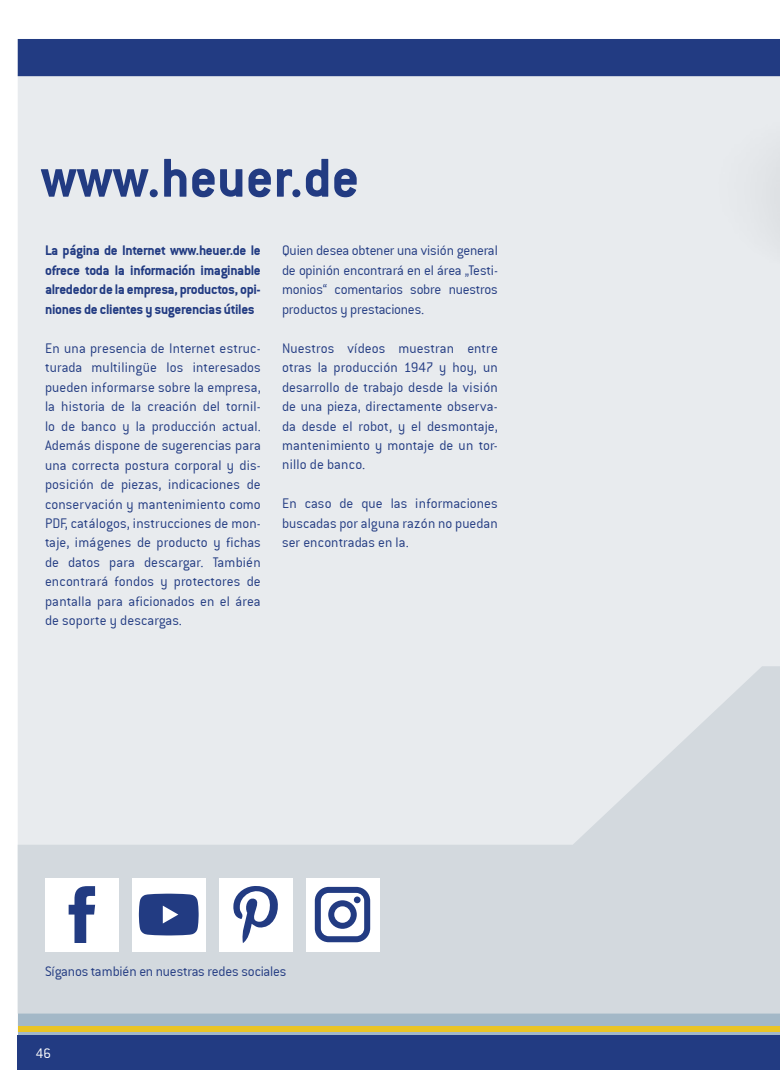
<style>
.page{position:relative;width:780px;height:1088px;background:#fff}
.page>*{position:absolute;margin:0;border:0;box-sizing:border-box;transform-origin:0 0}
.t1{font:60px "Conduit ITCTT Bold";color:#223b82}
.t2{font:15px/19.5px "Conduit ITCTT Light";color:#223b82;text-align:justify}
.t3{font:15px/19.5px "Conduit ITCTT Bold";letter-spacing:-.02em;color:#223b82;text-align:justify}
.t4{font:15px "Conduit ITCTT Light";color:#fff}
</style>
<div class="page">
<div style="left:18px;top:75px;width:762px;height:957px;background:#e8ebee"></div>
<div style="left:18px;top:1013px;width:762px;height:23px;background:#a3b8c7"></div>
<div style="left:18px;top:1026px;width:762px;height:5px;background:#e9c425"></div>
<div style="left:18px;top:39px;width:762px;height:37px;background:#223b82"></div>
<div style="left:18px;top:1035px;width:762px;height:35px;background:#223b82"></div>
<svg style="left:18px;top:737px;width:762px;height:276px;fill:#d3d9de"></svg>
<div style="left:45px;top:878px;width:74px;height:73px;background:#fff"></div>
<svg style="left:69px;top:886px;width:26px;height:57px"></svg>
<div style="left:305px;top:878px;width:74px;height:73px;background:#fff"></div>
<svg style="left:315px;top:887px;width:55px;height:55px"></svg>
<div style="left:219px;top:878px;width:73px;height:73px;background:#fff"></div>
<svg style="left:233px;top:886px;width:45px;height:57px"></svg>
<div style="left:132px;top:878px;width:73px;height:73px;background:#fff"></div>
<svg style="left:139px;top:893px;width:60px;height:42px"></svg>
<h1 class="t1" style="left:41px;top:143px;width:320px">www.heuer.de</h1>
<p class="t3" style="left:45px;top:240px;width:217px">La página de Internet www.heuer.de le ofrece toda la información imaginable alrededor de la empresa, productos, opi&shy;niones de clientes y sugerencias útiles</p>
<p class="t2" style="left:45px;top:338px;width:217px">En una presencia de Internet estruc&shy;turada multilingüe los interesados pueden informarse sobre la empresa, la historia de la creación del tornil&shy;lo de banco y la producción actual.<br>Además dispone de sugerencias para una correcta postura corporal y dis&shy;posición de piezas, indicaciones de conservación y mantenimiento como PDF, catálogos, instrucciones de mon&shy;taje, imágenes de producto y fichas de datos para descargar. También encontrará fondos y protectores de pantalla para aficionados en el área de soporte y descargas.</p>
<p class="t2" style="left:282px;top:241px;width:217px">Quien desea obtener una visión general de opinión encontrará en el área „Testi&shy;monios“ comentarios sobre nuestros productos y prestaciones.</p>
<p class="t2" style="left:282px;top:338px;width:217px">Nuestros vídeos muestran entre otras la producción 1947 y hoy, un desarrollo de trabajo desde la visión de una pieza, directamente observa&shy;da desde el robot, y el desmontaje, mantenimiento y montaje de un tor&shy;nillo de banco.</p>
<p class="t2" style="left:282px;top:494px;width:217px">En caso de que las informaciones buscadas por alguna razón no puedan ser encontradas en la.</p>
<p class="t2" style="left:45px;top:962px;width:243px">Síganos también en nuestras redes sociales</p>
<p class="t4" style="left:36px;top:1045px;width:17px">46</p>
</div>
